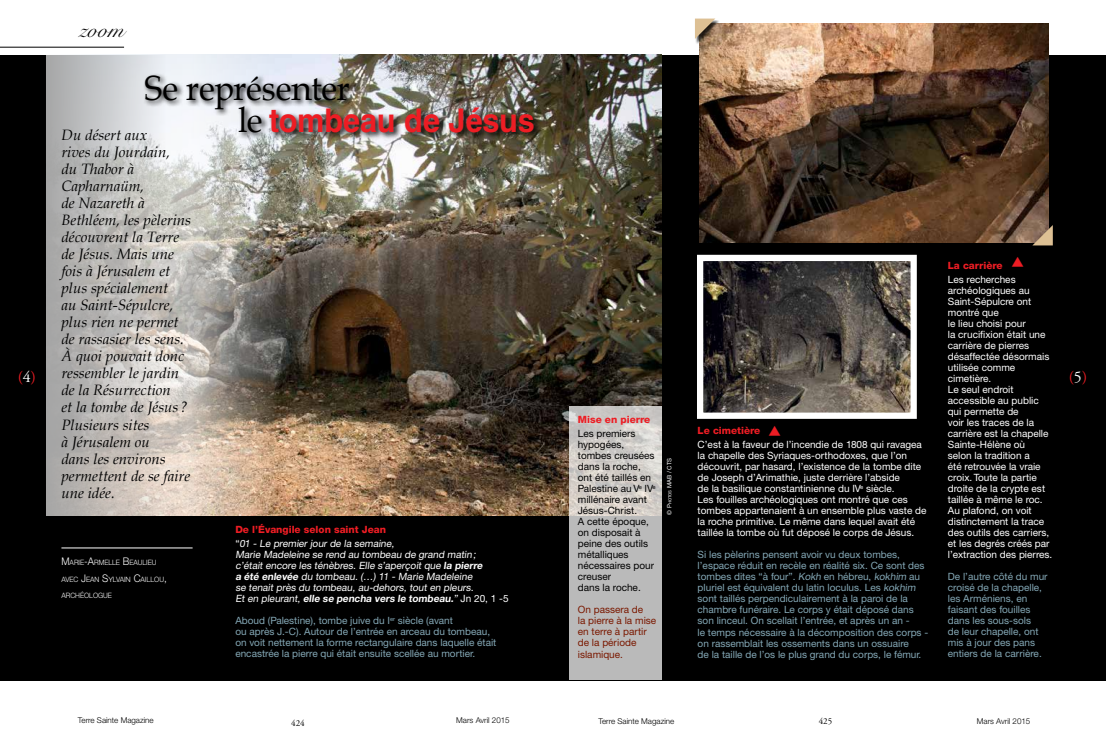
<style>
.page{position:relative;width:1106px;height:752px;background:#fff}
.page>*{position:absolute;margin:0;border:0;box-sizing:border-box;transform-origin:0 0}
.t1{font:35px "Book Antiqua";letter-spacing:-.01em;color:#000;scale:.94 1}
.t2{font:700 32.7px "Helvetica";letter-spacing:-.005em;color:#ed1d24;scale:.94 1}
.t3{font:23.5px "Snell Roundhand Script";color:#000}
.t4{font:16px "Adobe Garamond Pro";color:#ed1d24}
.t5{font:italic 15px/17px "Book Antiqua";color:#000}
.t6{font:10px/11px "Helvetica Neue CE";color:#fff}
.t7{font:10px/11px "Helvetica Neue CE";color:#84a8b6}
.t8{font:10px/11px "Helvetica Neue CE";color:#000}
.t9{font:10px/11px "Helvetica Neue CE";color:#7a1800}
.t10{font:800 10px "Helvetica Neue";color:#ed1d24}
.t11{font:700 10px "Helvetica Neue";color:#fff}
.t12{font:9px "Adobe Garamond Pro";color:#000}
.t13{font:300 8px "Helvetica Neue CE";color:#000}
.t14{font:300 7.3px "Helvetica Neue";color:#fff;scale:.94 1}
.t15{font:6px "Helvetica Neue";color:#fff}
.s1{font-family:"Book Antiqua";font-weight:400;font-size:35px;color:#000}
.s2{color:#fff}
.s3{font-size:4.2px}
.s4{font-family:"Helvetica Neue";font-weight:700}
.s5{font-family:"Helvetica Neue CE";font-weight:400}
.s6{font-size:10.5px}
</style>
<div class="page">
<hr style="left:0;top:47px;width:124px;height:1px;background:#000">
<div style="left:0;top:55px;width:1106px;height:625px;background:#000"></div>
<img style="left:46px;top:54px;width:616px;height:461px">
<img style="left:699px;top:24px;width:349px;height:218px">
<img style="left:704px;top:262px;width:205px;height:149px">
<div style="left:697px;top:255px;width:219px;height:163px;border:6px solid #fff"></div>
<div style="left:695px;top:20px;width:25px;height:25px;background:#000;opacity:.75"></div>
<svg style="left:695px;top:19px;width:20px;height:20px"></svg>
<div style="left:1033px;top:226px;width:24px;height:25px;background:#000;opacity:.75"></div>
<svg style="left:1032px;top:225px;width:20px;height:20px"></svg>
<svg style="left:569px;top:406px;width:93px;height:273px;fill:#bababa"></svg>
<img style="left:47px;top:54px;width:268px;height:461px">
<svg style="left:143px;top:73px;width:214px;height:44px"></svg>
<hr style="left:61px;top:547px;width:132px;height:1px;background:#fff">
<img style="left:236px;top:104px;width:305px;height:36px">
<h3 class="t3" style="left:78px;top:16px;width:47px">zoom</h3>
<h1 class="t1" style="left:145px;top:63px;width:219px">Se représenter</h1>
<p class="t5" style="left:61px;top:126px;width:131px">Du désert aux<br>rives du Jourdain,<br>du Thabor à<br>Capharnaüm,<br>de Nazareth à<br>Bethléem, les pèlerins découvrent la Terre de Jésus. Mais une fois à Jérusalem et plus spécialement<br>au Saint-Sépulcre, plus rien ne permet de rassasier les sens.<br>À quoi pouvait donc ressembler le jardin de la Résurrection<br>et la tombe de Jésus ?<br>Plusieurs sites<br>à Jérusalem ou<br>dans les environs permettent de se faire une idée.</p>
<h2 class="t2" style="left:238px;top:100px;width:317px"><span class="s1">le</span> tombeau de Jésus</h2>
<p class="t10" style="left:947px;top:259px;width:56px">La carrière</p>
<p class="t6" style="left:947px;top:274px;width:106px">Les recherches archéologiques au<br>Saint-Sépulcre ont montré que<br>le lieu choisi pour<br>la crucifixion était une carrière de pierres désaffectée désormais utilisée comme cimetière.<br>Le seul endroit accessible au public qui permette de<br>voir les traces de la carrière est la chapelle<br>Sainte-Hélène où<br>selon la tradition a<br>été retrouvée la vraie croix. Toute la partie droite de la crypte est taillée à même le roc.<br>Au plafond, on voit distinctement la trace des outils des carriers, et les degrés créés par l’extraction des pierres.</p>
<p class="t7" style="left:947px;top:571px;width:101px">De l’autre côté du mur croisé de la chapelle, les Arméniens, en faisant des fouilles dans les sous-sols<br>de leur chapelle, ont mis à jour des pans entiers de la carrière.</p>
<h3 class="t4" style="left:18px;top:367px;width:20px">(<span class="s2">4</span>)</h3>
<h3 class="t4" style="left:1068px;top:367px;width:20px">(<span class="s2">5</span>)</h3>
<p class="t10" style="left:578px;top:413px;width:74px">Mise en pierre</p>
<p class="t8" style="left:578px;top:428px;width:79px">Les premiers hypogées, tombes creusées dans la roche, ont été taillés en<br>Palestine au V<sup>e</sup> IV<sup>e </sup>millénaire avant<br>Jésus-Christ.<br>A cette époque, on disposait à peine des outils métalliques nécessaires pour creuser<br>dans la roche.</p>
<p class="t9" style="left:578px;top:604px;width:80px">On passera de<br>la pierre à la mise en terre à partir de la période islamique.</p>
<p class="t10" style="left:697px;top:424px;width:64px">Le cimetière</p>
<p class="t6" style="left:697px;top:439px;width:230px">C’est à la faveur de l’incendie de 1808 qui ravagea la chapelle des Syriaques-orthodoxes, que l’on découvrit, par hasard, l’existence de la tombe dite de Joseph d’Arimathie, juste derrière l’abside<br>de la basilique constantinienne du IV<sup>e</sup> siècle.<br>Les fouilles archéologiques ont montré que ces tombes appartenaient à un ensemble plus vaste de la roche primitive. Le même dans lequel avait été taillée la tombe où fut déposé le corps de Jésus.</p>
<p class="t7" style="left:697px;top:549px;width:232px">Si les pèlerins pensent avoir vu deux tombes, l’espace réduit en recèle en réalité six. Ce sont des tombes dites “à four”. Kokh en hébreu, kokhim au pluriel est équivalent du latin loculus. Les kokhim sont taillés perpendiculairement à la paroi de la chambre funéraire. Le corps y était déposé dans son linceul. On scellait l’entrée, et après un an -<br>le temps nécessaire à la décomposition des corps - on rassemblait les ossements dans un ossuaire<br>de la taille de l’os le plus grand du corps, le fémur.</p>
<p class="t15" style="left:665px;top:514px;width:58px;rotate:-90deg">© P<span class="s3">hotos</span> MAB / CTS</p>
<p class="t10" style="left:235px;top:523px;width:152px">De l’Évangile selon saint Jean</p>
<p class="t6" style="left:235px;top:538px;width:250px">“ 01 - Le premier jour de la semaine,<br>Marie Madeleine se rend au tombeau de grand matin; c’était encore les ténèbres. Elle s’aperçoit que <span class="s4">la pierre a été enlevée</span> du tombeau. (…) 11 - Marie Madeleine se tenait près du tombeau, au-dehors, tout en pleurs.</p>
<p class="t11" style="left:235px;top:592px;width:275px"><span class="s5">Et en pleurant,</span> elle se pencha vers le tombeau.<span class="s5">” J n 2 0 , 1 - 5</span></p>
<p class="t7" style="left:235px;top:615px;width:262px">Aboud (Palestine), tombe juive du I<sup>er</sup> siècle (avant<br>ou après J.-C). Autour de l’entrée en arceau du tombeau, on voit nettement la forme rectangulaire dans laquelle était encastrée la pierre qui était ensuite scellée au mortier.</p>
<p class="t14" style="left:61px;top:558px;width:103px"><span class="s6">M</span>ARIE<span class="s6">-A</span>RMELLE <span class="s6">B</span>EAULIEU</p>
<p class="t14" style="left:61px;top:574px;width:114px">AVEC <span class="s6">J</span>EAN <span class="s6">S</span>YLVAIN <span class="s6">C</span>AILLOU<span class="s6">,</span></p>
<p class="t14" style="left:61px;top:591px;width:55px">ARCHÉOLOGUE</p>
<p class="t12" style="left:291px;top:717px;width:15px">424</p>
<p class="t12" style="left:818px;top:715px;width:15px">425</p>
<p class="t13" style="left:78px;top:715px;width:77px">Terre Sainte Magazine</p>
<p class="t13" style="left:456px;top:715px;width:55px">Mars Avril 2015</p>
<p class="t13" style="left:598px;top:715px;width:77px">Terre Sainte Magazine</p>
<p class="t13" style="left:976px;top:715px;width:55px">Mars Avril 2015</p>
</div>
